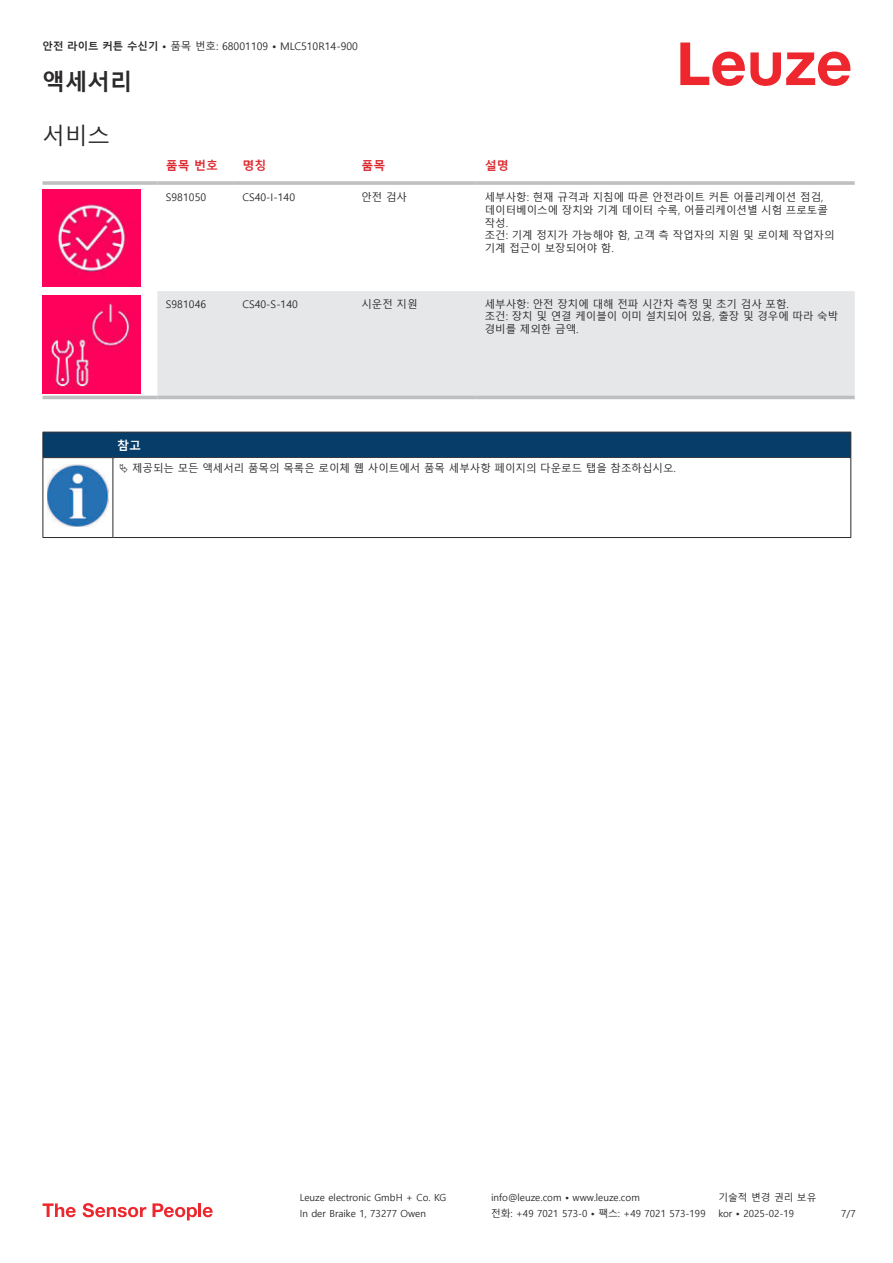
<style>
.page{position:relative;width:893px;height:1263px;background:#fff}
.page>*{position:absolute;margin:0;border:0;box-sizing:border-box;transform-origin:0 0}
.t1{font:700 22.5px "Malgun Gothic";color:#2b292a}
.t2{font:22.5px "Malgun Gothic";color:#2b292a}
.t3{font:700 12px "Malgun Gothic";color:#db2a30}
.t4{font:700 12px "Malgun Gothic";color:#fff}
.t5{font:10.5px/12.6px "Malgun Gothic";color:#2b292a}
.t6{font:9.75px "Malgun Gothic";color:#2b292a}
.s1{font-weight:700}
</style>
<div class="page">
<svg style="left:680px;top:43px;width:170px;height:43px"></svg>
<svg style="left:43px;top:189px;width:812px;height:211px"></svg>
<div style="left:157px;top:291px;width:698px;height:105px;background:#e6e7e9"></div>
<hr style="left:43px;top:181px;width:114px;height:4px;background:#bdbfc1">
<hr style="left:157px;top:181px;width:77px;height:4px;background:#c8cacb">
<hr style="left:234px;top:181px;width:119px;height:4px;background:#c3c5c6">
<hr style="left:353px;top:181px;width:123px;height:4px;background:#bdbfc1">
<hr style="left:476px;top:181px;width:379px;height:4px;background:#c8cacb">
<hr style="left:43px;top:396px;width:114px;height:3px;background:#bdbfc1">
<hr style="left:157px;top:396px;width:77px;height:3px;background:#bdbfc1">
<hr style="left:234px;top:396px;width:119px;height:3px;background:#bdbfc1">
<hr style="left:353px;top:396px;width:123px;height:3px;background:#bdbfc1">
<hr style="left:476px;top:396px;width:379px;height:3px;background:#bdbfc1">
<img style="left:43px;top:189px;width:97px;height:98px">
<img style="left:43px;top:295px;width:97px;height:98px">
<div style="left:43px;top:432px;width:808px;height:26px;background:#063d69"></div>
<hr style="left:113px;top:457px;width:738px;height:1px;background:#2b292a">
<hr style="left:43px;top:458px;width:1px;height:75px;background:#2b292a">
<hr style="left:113px;top:458px;width:1px;height:75px;background:#2b292a">
<hr style="left:850px;top:458px;width:1px;height:75px;background:#2b292a">
<hr style="left:43px;top:537px;width:70px;height:1px;background:#2b292a">
<hr style="left:113px;top:537px;width:738px;height:1px;background:#2b292a">
<img style="left:47px;top:464px;width:61px;height:63px">
<svg style="left:43px;top:1203px;width:33px;height:14px"></svg>
<svg style="left:83px;top:1203px;width:63px;height:14px"></svg>
<svg style="left:153px;top:1203px;width:44px;height:17px"></svg>
<hr style="left:198px;top:1203px;width:3px;height:14px;background:#ed272d">
<svg style="left:203px;top:1207px;width:10px;height:10px"></svg>
<p class="t5" style="left:43px;top:40px;width:317px"><span class="s1">안전 라이트 커튼 수신기 •</span> 품목 번호: 68001109 <span class="s1">•</span> MLC510R14-900</p>
<h1 class="t1" style="left:43px;top:69px;width:91px">액세서리</h1>
<h1 class="t2" style="left:43px;top:123px;width:69px">서비스</h1>
<p class="t3" style="left:166px;top:159px;width:54px">품목 번호</p>
<p class="t3" style="left:242px;top:159px;width:25px">명칭</p>
<p class="t3" style="left:361px;top:159px;width:25px">품목</p>
<p class="t3" style="left:485px;top:159px;width:25px">설명</p>
<p class="t5" style="left:166px;top:191px;width:42px">S981050</p>
<p class="t5" style="left:242px;top:191px;width:54px">CS40-I-140</p>
<p class="t5" style="left:361px;top:191px;width:47px">안전 검사</p>
<p class="t5" style="left:485px;top:191px;width:351px">세부사항: 현재 규격과 지침에 따른 안전라이트 커튼 어플리케이션 점검, 데이터베이스에 장치와 기계 데이터 수록, 어플리케이션별 시험 프로토콜 작성.<br>조건: 기계 정지가 가능해야 함, 고객 측 작업자의 지원 및 로이체 작업자의 기계 접근이 보장되어야 함.</p>
<p class="t5" style="left:166px;top:298px;width:42px">S981046</p>
<p class="t5" style="left:242px;top:298px;width:57px">CS40-S-140</p>
<p class="t5" style="left:361px;top:298px;width:58px">시운전 지원</p>
<p class="t5" style="left:485px;top:298px;width:355px">세부사항: 안전 장치에 대해 전파 시간차 측정 및 초기 검사 포함.<br>조건: 장치 및 연결 케이블이 이미 설치되어 있음, 출장 및 경우에 따라 숙박 경비를 제외한 금액.</p>
<p class="t4" style="left:117px;top:438px;width:25px">참고</p>
<p class="t5" style="left:132px;top:462px;width:545px">제공되는 모든 액세서리 품목의 목록은 로이체 웹 사이트에서 품목 세부사항 페이지의 다운로드 탭을 참조하십시오.</p>
<p class="t6" style="left:300px;top:1192px;width:148px">Leuze electronic GmbH + Co. KG</p>
<p class="t6" style="left:491px;top:1192px;width:150px">info@leuze.com • www.leuze.com</p>
<p class="t6" style="left:718px;top:1192px;width:100px">기술적 변경 권리 보유</p>
<p class="t6" style="left:300px;top:1208px;width:128px">In der Braike 1, 73277 Owen</p>
<p class="t6" style="left:491px;top:1208px;width:216px">전화: +49 7021 573-0 • 팩스: +49 7021 573-199</p>
<p class="t6" style="left:718px;top:1208px;width:77px">kor • 2025-02-19</p>
<p class="t6" style="left:841px;top:1208px;width:16px">7/7</p>
</div>
